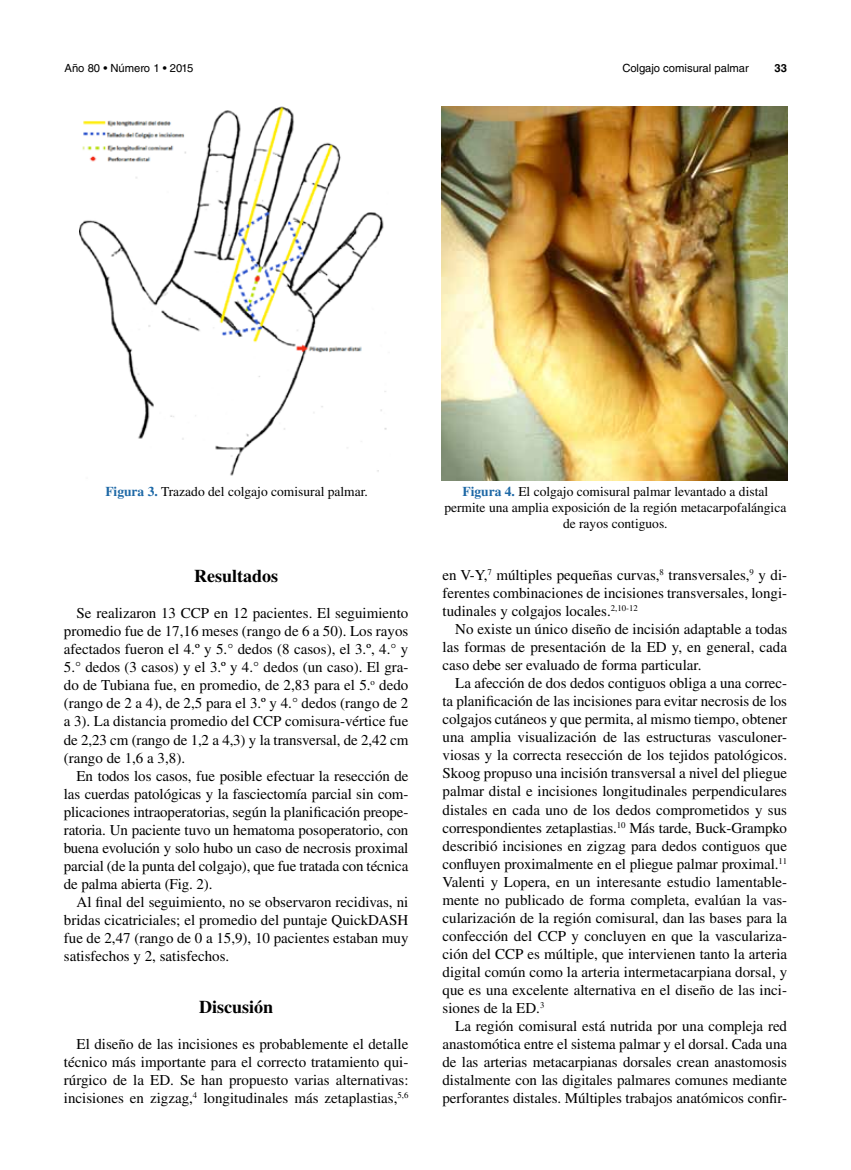
<style>
.page{position:relative;width:851px;height:1170px;background:#fff}
.page>*{position:absolute;margin:0;border:0;box-sizing:border-box;transform-origin:0 0}
.t1{font:700 18px "Times LT Std";color:#000}
.t2{font:15px/18px "Times LT Std";color:#000;text-align:justify}
.t3{font:13.5px/16.2px "Times LT Std";color:#000;text-align:center}
.t4{font:11.25px "Helvetica LT Std";color:#000}
.t5{font:700 11.25px "Helvetica LT Std";color:#000}
.s1{font-weight:700;color:#1d68a6}
</style>
<div class="page">
<img style="left:80px;top:106px;width:307px;height:370px">
<img style="left:441px;top:106px;width:346px;height:374px">
<p class="t4" style="left:64px;top:61px;width:130px">Año 80 • Número 1 • 2015</p>
<p class="t4" style="left:622px;top:61px;width:128px">Colgajo comisural palmar</p>
<p class="t5" style="left:774px;top:61px;width:14px">33</p>
<p class="t3" style="left:105px;top:483px;width:264px"><span class="s1">Figura 3.</span> Trazado del colgajo comisural palmar.</p>
<p class="t3" style="left:444px;top:483px;width:343px"><span class="s1">Figura 4.</span> El colgajo comisural palmar levantado a distal permite una amplia exposición de la región metacarpofalángica de rayos contiguos.</p>
<p class="t2" style="left:442px;top:566px;width:346px">en V-Y,<sup>7</sup> múltiples pequeñas curvas,<sup>8</sup> transversales,<sup>9</sup> y di&shy;ferentes combinaciones de incisiones transversales, longi&shy;tudinales y colgajos locales.<sup>2,10-12</sup></p>
<p class="t2" style="left:442px;top:620px;width:346px;text-indent:13px">No existe un único diseño de incisión adaptable a todas las formas de presentación de la ED y, en general, cada caso debe ser evaluado de forma particular.</p>
<p class="t2" style="left:442px;top:674px;width:346px;text-indent:13px">La afección de dos dedos contiguos obliga a una correc&shy;ta planificación de las incisiones para evitar necrosis de los colgajos cutáneos y que permita, al mismo tiempo, obtener una amplia visualización de las estructuras vasculoner&shy;viosas y la correcta resección de los tejidos patológicos.<br>Skoog propuso una incisión transversal a nivel del pliegue palmar distal e incisiones longitudinales perpendiculares distales en cada uno de los dedos comprometidos y sus correspondientes zetaplastias.<sup>10</sup> Más tarde, Buck-Grampko describió incisiones en zigzag para dedos contiguos que confluyen proximalmente en el pliegue palmar proximal.<sup>11<br></sup>Valenti y Lopera, en un interesante estudio lamentable&shy;mente no publicado de forma completa, evalúan la vas&shy;cularización de la región comisural, dan las bases para la confección del CCP y concluyen en que la vasculariza&shy;ción del CCP es múltiple, que intervienen tanto la arteria digital común como la arteria intermetacarpiana dorsal, y que es una excelente alternativa en el diseño de las inci&shy;siones de la ED.<sup>3</sup></p>
<p class="t2" style="left:442px;top:1016px;width:346px;text-indent:13px">La región comisural está nutrida por una compleja red anastomótica entre el sistema palmar y el dorsal. Cada una de las arterias metacarpianas dorsales crean anastomosis distalmente con las digitales palmares comunes mediante perforantes distales. Múltiples trabajos anatómicos confir-</p>
<p class="t1" style="left:194px;top:565px;width:86px">Resultados</p>
<p class="t2" style="left:64px;top:604px;width:346px;text-indent:13px">Se realizaron 13 CCP en 12 pacientes. El seguimiento promedio fue de 17,16 meses (rango de 6 a 50). Los rayos afectados fueron el 4.º y 5.° dedos (8 casos), el 3.º, 4.° y 5.° dedos (3 casos) y el 3.º y 4.° dedos (un caso). El gra&shy;do de Tubiana fue, en promedio, de 2,83 para el 5.<sup>o</sup> dedo (rango de 2 a 4), de 2,5 para el 3.º y 4.° dedos (rango de 2 a 3). La distancia promedio del CCP comisura-vértice fue de 2,23 cm (rango de 1,2 a 4,3) y la transversal, de 2,42 cm (rango de 1,6 a 3,8).</p>
<p class="t2" style="left:64px;top:766px;width:346px;text-indent:13px">En todos los casos, fue posible efectuar la resección de las cuerdas patológicas y la fasciectomía parcial sin com&shy;plicaciones intraoperatorias, según la planificación preope&shy;ratoria. Un paciente tuvo un hematoma posoperatorio, con buena evolución y solo hubo un caso de necrosis proximal parcial (de la punta del colgajo), que fue tratada con técnica de palma abierta (Fig. 2).</p>
<p class="t2" style="left:64px;top:892px;width:346px;text-indent:13px">Al final del seguimiento, no se observaron recidivas, ni bridas cicatriciales; el promedio del puntaje QuickDASH fue de 2,47 (rango de 0 a 15,9), 10 pacientes estaban muy satisfechos y 2, satisfechos.</p>
<p class="t1" style="left:199px;top:996px;width:76px">Discusión</p>
<p class="t2" style="left:64px;top:1034px;width:346px;text-indent:13px">El diseño de las incisiones es probablemente el detalle técnico más importante para el correcto tratamiento qui&shy;rúrgico de la ED. Se han propuesto varias alternativas: incisiones en zigzag,<sup>4</sup> longitudinales más zetaplastias,<sup>5,6</sup></p>
</div>
